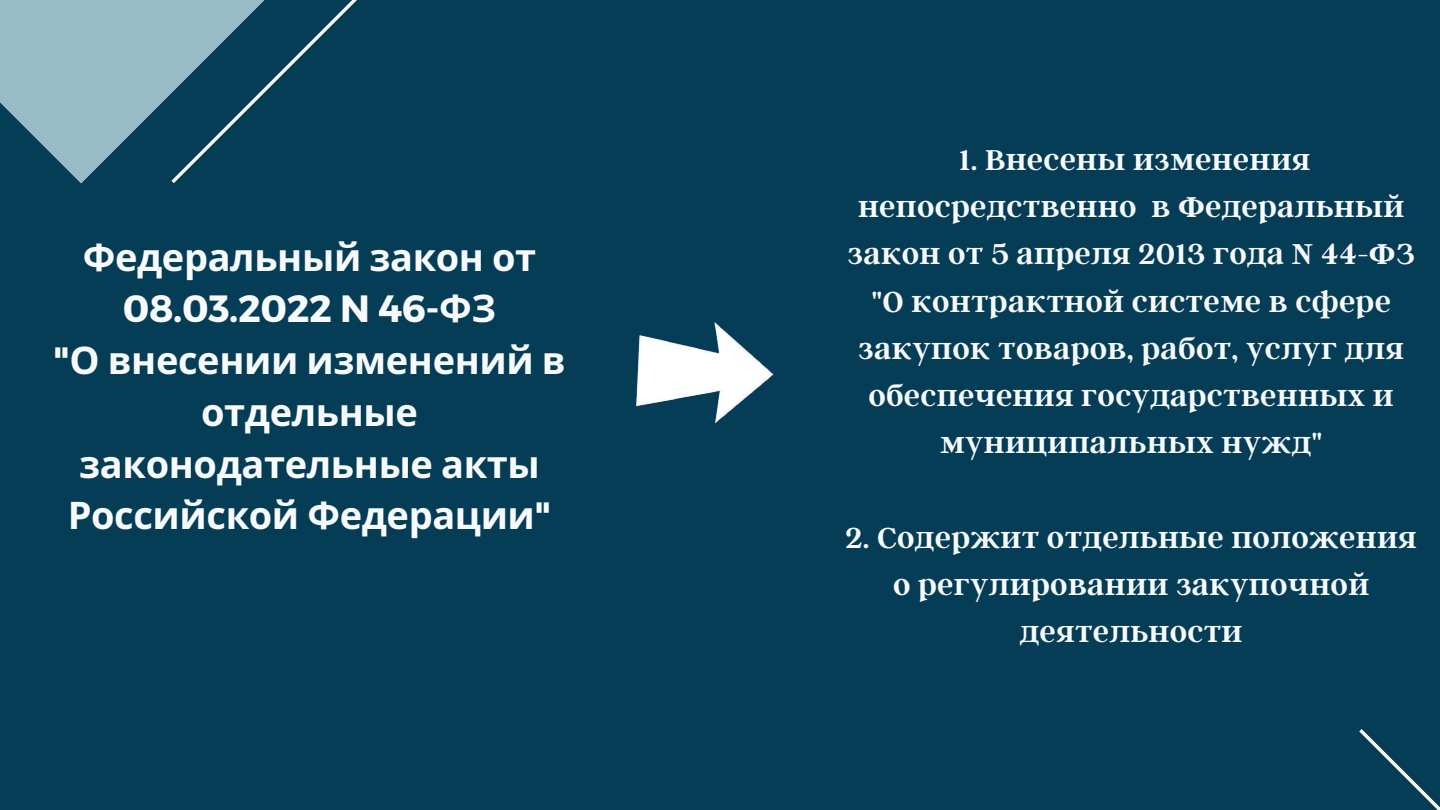
<style>
.page{position:relative;width:1440px;height:810px;background:#053d57}
.page>*{position:absolute;margin:0;border:0;box-sizing:border-box;transform-origin:0 0}
.t1{font:700 38px/51.8px "Noto Sans";letter-spacing:-.01em;color:#f8fbfd;text-align:center}
.t2{font:700 38px "Montserrat";letter-spacing:-.01em;color:#f8fbfd}
.t3{font:600 32px/47.2px "Argent CF";letter-spacing:.01em;color:#f8fbfd;text-align:center}
.s1{font-family:"Noto Sans"}
.s2{font-family:"Montserrat"}
</style>
<div class="page">
<svg style="left:0;top:0;width:171px;height:184px;fill:#97bcc7"></svg>
<svg style="left:171px;top:0;width:186px;height:183px"></svg>
<svg style="left:1359px;top:729px;width:81px;height:81px"></svg>
<img style="left:636px;top:322px;width:138px;height:102px">
<p class="t1" style="left:83px;top:230px;width:455px">Федеральный закон от</p>
<p class="t2" style="left:123px;top:284px;width:375px">08.03.2022 N 46-<span class="s1">ФЗ</span></p>
<p class="t1" style="left:53px;top:333px;width:514px"><span class="s2">"</span>О внесении изменений в отдельные законодательные акты<br>Российской Федерации<span class="s2">"</span></p>
<p class="t3" style="left:848px;top:135px;width:569px">1. Внесены изменения непосредственно в Федеральный закон от 5 апреля 2013 года N 44-ФЗ "О контрактной системе в сфере закупок товаров, работ, услуг для обеспечения государственных и муниципальных нужд"</p>
<p class="t3" style="left:846px;top:513px;width:573px">2. Содержит отдельные положения о регулировании закупочной деятельности</p>
</div>
